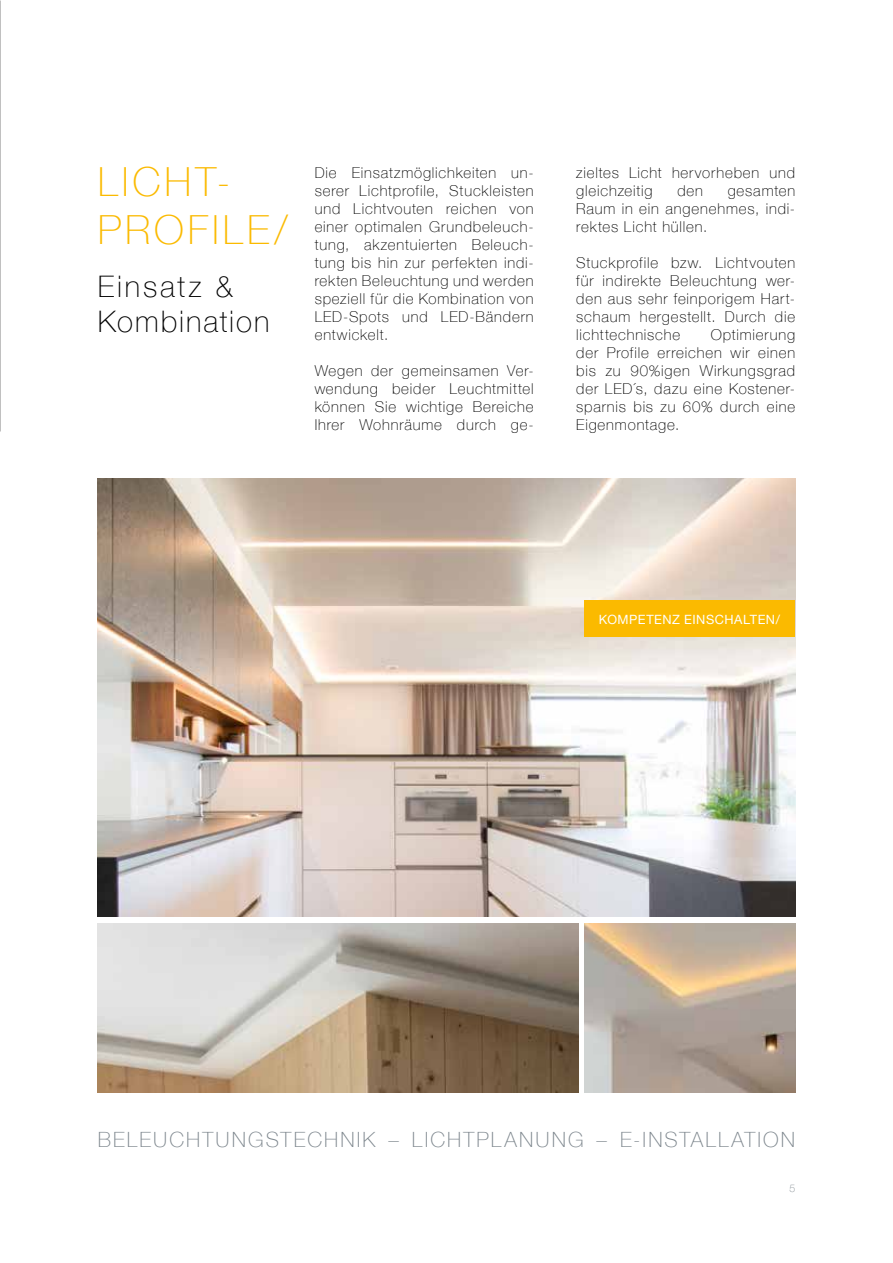
<style>
.page{position:relative;width:893px;height:1263px;background:#fff}
.page>*{position:absolute;margin:0;border:0;box-sizing:border-box;transform-origin:0 0}
.t1{font:100 40.05px/48.2px "Helvetica Neue";letter-spacing:.1em;color:#fbba00}
.t2{font:100 29.7px/35.5px "Helvetica Neue";letter-spacing:.065em;color:#000}
.t3{font:100 21px "Helvetica Neue";letter-spacing:.1em;color:#7c858c}
.t4{font:100 15px/18px "Helvetica Neue";letter-spacing:.055em;color:#000;text-align:justify}
.t5{font:12.75px "Helvetica Neue";letter-spacing:.04em;color:#fff}
.t6{font:100 10.5px "Helvetica Neue";color:#7c858c}
</style>
<div class="page">
<hr style="left:0;top:0;width:1px;height:1263px;background:#000">
<img style="left:98px;top:478px;width:697px;height:438px">
<img style="left:98px;top:923px;width:480px;height:170px">
<img style="left:585px;top:923px;width:210px;height:170px">
<div style="left:585px;top:600px;width:210px;height:37px;background:#fbba00"></div>
<img style="left:0;top:0;width:1px;height:431px">
<h1 class="t1" style="left:98px;top:156px;width:192px">LICHT-<br>PROFILE/</h1>
<h2 class="t2" style="left:98px;top:267px;width:173px">Einsatz &amp;<br>Kombination</h2>
<p class="t4" style="left:315px;top:163px;width:221px">Die Einsatzmöglichkeiten un&shy;serer Lichtprofile, Stuckleisten und Lichtvouten reichen von einer optimalen Grundbeleuch&shy;tung, akzentuierten Beleuch&shy;tung bis hin zur perfekten indi&shy;rekten Beleuchtung und werden speziell für die Kombination von LED-Spots und LED-Bändern entwickelt.</p>
<p class="t4" style="left:315px;top:361px;width:220px">Wegen der gemeinsamen Ver&shy;wendung beider Leuchtmittel können Sie wichtige Bereiche Ihrer Wohnräume durch ge-</p>
<p class="t4" style="left:576px;top:163px;width:220px">zieltes Licht hervorheben und gleichzeitig</p>
<p class="t4" style="left:677px;top:181px;width:27px">den</p>
<p class="t4" style="left:576px;top:181px;width:220px;text-indent:151px">gesamten Raum in ein angenehmes, indi&shy;rektes Licht hüllen.</p>
<p class="t4" style="left:576px;top:253px;width:220px">Stuckprofile bzw. Lichtvouten für indirekte Beleuchtung wer&shy;den aus sehr feinporigem Hart&shy;schaum hergestellt. Durch die lichttechnische</p>
<p class="t4" style="left:576px;top:325px;width:220px;text-indent:135px">Optimierung der Profile erreichen wir einen bis zu 90%igen Wirkungsgrad der LED´s, dazu eine Kostener&shy;sparnis bis zu 60% durch eine Eigenmontage.</p>
<p class="t5" style="left:599px;top:610px;width:183px">KOMPETENZ EINSCHALTEN/</p>
<h3 class="t3" style="left:98px;top:1124px;width:699px">BELEUCHTUNGSTECHNIK – LICHTPLANUNG – E-INSTALLATION</h3>
<p class="t6" style="left:789px;top:1180px;width:7px">5</p>
</div>
